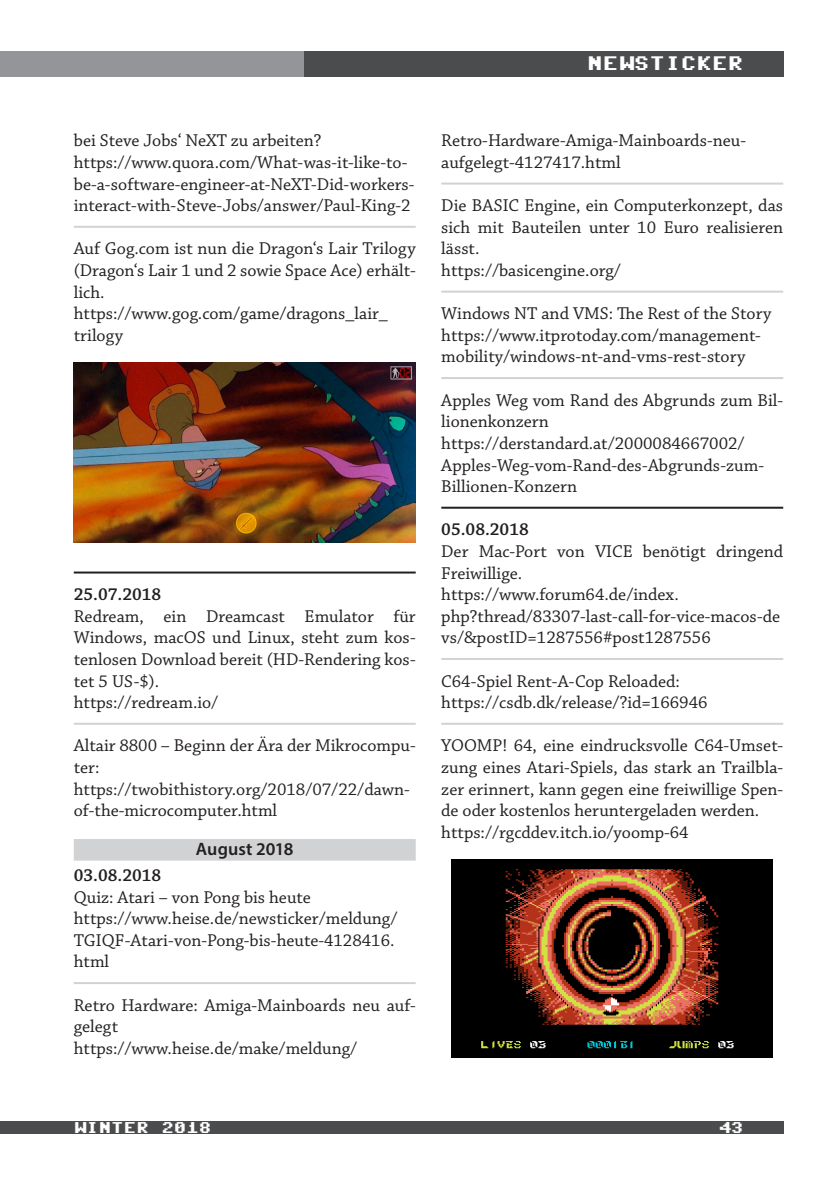
<style>
.page{position:relative;width:840px;height:1191px;background:#fff}
.page>*{position:absolute;margin:0;border:0;box-sizing:border-box;transform-origin:0 0}
.t1{font:20px "Commodore 64";color:#fff}
.t2{font:18px/21.6px "Chaparral Pro";color:#231f20}
.t3{font:600 18px "Chaparral Pro";color:#231f20}
.t4{font:600 18px "Myriad Pro";letter-spacing:.005em;color:#231f20}
.t5{font:16px "Commodore 64";color:#fff}
</style>
<div class="page">
<hr style="left:74px;top:226px;width:341px;height:2px;background:#d1d2d4">
<hr style="left:74px;top:571px;width:341px;height:2px;background:#231f20">
<hr style="left:74px;top:723px;width:341px;height:2px;background:#d1d2d4">
<div style="left:74px;top:839px;width:341px;height:21px;background:#d1d2d4"></div>
<hr style="left:74px;top:982px;width:341px;height:2px;background:#d1d2d4">
<hr style="left:441px;top:183px;width:341px;height:2px;background:#d1d2d4">
<hr style="left:441px;top:291px;width:341px;height:2px;background:#d1d2d4">
<hr style="left:441px;top:377px;width:341px;height:2px;background:#d1d2d4">
<hr style="left:441px;top:507px;width:341px;height:2px;background:#231f20">
<hr style="left:441px;top:658px;width:341px;height:2px;background:#d1d2d4">
<hr style="left:441px;top:723px;width:341px;height:2px;background:#d1d2d4">
<img style="left:74px;top:363px;width:341px;height:180px">
<img style="left:451px;top:859px;width:321px;height:198px">
<div style="left:0;top:51px;width:304px;height:25px;background:#939598"></div>
<div style="left:304px;top:51px;width:478px;height:25px;background:#4b4c4d"></div>
<div style="left:0;top:1121px;width:782px;height:13px;background:#4b4c4d"></div>
<p class="t2" style="left:74px;top:131px;width:342px">bei Steve Jobs‘ NeXT zu arbeiten? https://www.quora.com/What-was-it-like-to&shy;be-a-software-engineer-at-NeXT-Did-workers&shy;interact-with-Steve-Jobs/answer/Paul-King-2</p>
<p class="t2" style="left:74px;top:239px;width:343px">Auf Gog.com ist nun die Dragon‘s Lair Trilogy (Dragon‘s Lair 1 und 2 sowie Space Ace) erhält&shy;lich. https://www.gog.com/game/dragons_lair_ trilogy</p>
<p class="t3" style="left:74px;top:584px;width:89px">25.07.2018</p>
<p class="t2" style="left:74px;top:606px;width:343px">Redream, ein Dreamcast Emulator für<br>Windows, macOS und Linux, steht zum kos&shy;tenlosen Download bereit (HD-Rendering kos&shy;tet 5 US-$).<br>https://redream.io/</p>
<p class="t2" style="left:74px;top:735px;width:343px">Altair 8800 – Beginn der Ära der Mikrocompu&shy;ter: https://twobithistory.org/2018/07/22/dawn&shy;of-the-microcomputer.html</p>
<p class="t4" style="left:196px;top:838px;width:99px">August 2018</p>
<p class="t3" style="left:74px;top:865px;width:89px">03.08.2018</p>
<p class="t2" style="left:74px;top:887px;width:325px">Quiz: Atari – von Pong bis heute https://www.heise.de/newsticker/meldung/<br>TGIQF-Atari-von-Pong-bis-heute-4128416. html</p>
<p class="t2" style="left:74px;top:995px;width:343px">Retro Hardware: Amiga-Mainboards neu auf&shy;gelegt<br>https://www.heise.de/make/meldung/</p>
<p class="t1" style="left:586px;top:55px;width:158px">NEWSTICKER</p>
<p class="t2" style="left:441px;top:131px;width:306px">Retro-Hardware-Amiga-Mainboards-neu&shy;aufgelegt-4127417.html</p>
<p class="t2" style="left:441px;top:195px;width:343px">Die BASIC Engine, ein Computerkonzept, das sich mit Bauteilen unter 10 Euro realisieren lässt.<br>https://basicengine.org/</p>
<p class="t2" style="left:441px;top:303px;width:331px">Windows NT and VMS: The Rest of the Story https://www.itprotoday.com/management&shy;mobility/windows-nt-and-vms-rest-story</p>
<p class="t2" style="left:441px;top:390px;width:343px">Apples Weg vom Rand des Abgrunds zum Bil&shy;lionenkonzern https://derstandard.at/2000084667002/<br>Apples-Weg-vom-Rand-des-Abgrunds-zum-<br>Billionen-Konzern</p>
<p class="t3" style="left:441px;top:519px;width:89px">05.08.2018</p>
<p class="t2" style="left:441px;top:541px;width:343px">Der Mac-Port von VICE benötigt dringend Freiwillige.<br>https://www.forum64.de/index. php?thread/83307-last-call-for-vice-macos-de vs/&amp;postID=1287556#post1287556</p>
<p class="t2" style="left:441px;top:671px;width:268px">C64-Spiel Rent-A-Cop Reloaded: https://csdb.dk/release/?id=166946</p>
<p class="t2" style="left:441px;top:735px;width:343px">YOOMP! 64, eine eindrucksvolle C64-Umset&shy;zung eines Atari-Spiels, das stark an Trailbla&shy;zer erinnert, kann gegen eine freiwillige Spen&shy;de oder kostenlos heruntergeladen werden. https://rgcddev.itch.io/yoomp-64</p>
<p class="t5" style="left:74px;top:1121px;width:139px">WINTER 2018</p>
<p class="t5" style="left:718px;top:1121px;width:26px">43</p>
</div>
